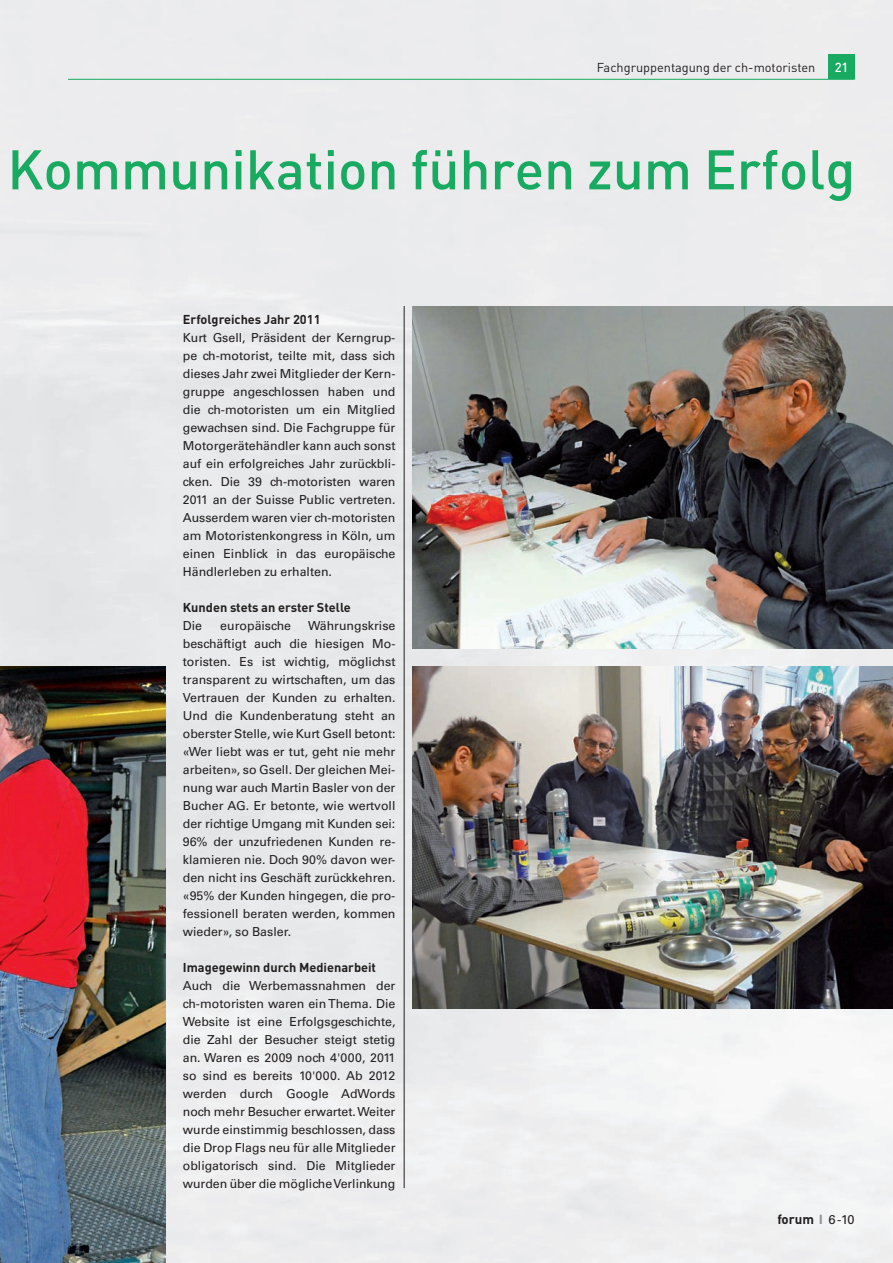
<style>
.page{position:relative;width:893px;height:1263px;background:#ececee}
.page>*{position:absolute;margin:0;border:0;box-sizing:border-box;transform-origin:0 0}
.t1{font:500 54.9px "DIN";color:#18aa60}
.t2{font:700 13.35px "DIN";color:#231f20}
.t3{font:500 13.05px "DIN";color:#fff}
.t4{font:700 12.75px "DIN";color:#231f20}
.t5{font:12.75px "DIN";color:#231f20}
.t6{font:12.3px/18px "Univers";color:#231f20;text-align:justify}
.s1{font-family:"Univers";font-size:12.75px;color:#939598}
.s2{font-family:"Univers";font-weight:400;font-size:12.75px}
</style>
<div class="page">
<hr style="left:404px;top:306px;width:1px;height:882px;background:#231f20">
<div style="left:828px;top:54px;width:27px;height:25px;background:#18aa60"></div>
<hr style="left:68px;top:79px;width:787px;height:1px;background:#18aa60">
<img style="left:0;top:666px;width:166px;height:597px">
<img style="left:412px;top:306px;width:481px;height:342px">
<img style="left:412px;top:666px;width:481px;height:342px">
<p class="t5" style="left:597px;top:59px;width:220px">Fachgruppentagung der ch-motoristen</p>
<p class="t3" style="left:835px;top:59px;width:15px">21</p>
<h1 class="t1" style="left:7px;top:134px;width:849px">Kommunikation führen zum Erfolg</h1>
<p class="t4" style="left:183px;top:311px;width:139px">Erfolgreiches Jahr 2011</p>
<p class="t6" style="left:183px;top:329px;width:214px">Kurt Gsell, Präsident der Kerngrup&shy;pe ch-motorist, teilte mit, dass sich dieses Jahr zwei Mitglieder der Kern&shy;gruppe angeschlossen haben und die ch-motoristen um ein Mitglied gewachsen sind. Die Fachgruppe für Motorgerätehändler kann auch sonst auf ein erfolgreiches Jahr zurückbli&shy;cken. Die 39 ch-motoristen waren 2011 an der Suisse Public vertreten.<br>Ausserdem waren vier ch-motoristen am Motoristenkongress in Köln, um einen Einblick in das europäische Händlerleben zu erhalten.</p>
<p class="t4" style="left:183px;top:599px;width:169px">Kunden stets an erster Stelle</p>
<p class="t6" style="left:183px;top:617px;width:21px">Die</p>
<p class="t6" style="left:220px;top:617px;width:72px">europäische</p>
<p class="t6" style="left:183px;top:617px;width:214px;text-indent:125px">Währungskrise beschäftigt auch die hiesigen Mo&shy;toristen. Es ist wichtig, möglichst transparent zu wirtschaften, um das Vertrauen der Kunden zu erhalten.<br>Und die Kundenberatung steht an oberster Stelle, wie Kurt Gsell betont: «Wer liebt was er tut, geht nie mehr arbeiten», so Gsell. Der gleichen Mei&shy;nung war auch Martin Basler von der Bucher AG. Er betonte, wie wertvoll der richtige Umgang mit Kunden sei:<br>96% der unzufriedenen Kunden re&shy;klamieren nie. Doch 90% davon wer&shy;den nicht ins Geschäft zurückkehren. «95% der Kunden hingegen, die pro&shy;fessionell beraten werden, kommen wieder», so Basler.</p>
<p class="t4" style="left:183px;top:959px;width:195px">Imagegewinn durch Medienarbeit</p>
<p class="t6" style="left:183px;top:977px;width:214px">Auch die Werbemassnahmen der ch-motoristen waren ein Thema. Die Website ist eine Erfolgsgeschichte, die Zahl der Besucher steigt stetig an. Waren es 2009 noch 4'000, 2011 so sind es bereits 10'000. Ab 2012 werden durch Google AdWords noch mehr Besucher erwartet. Weiter wurde einstimmig beschlossen, dass die Drop Flags neu für alle Mitglieder obligatorisch sind. Die Mitglieder wurden über die mögliche Verlinkung</p>
<p class="t2" style="left:777px;top:1210px;width:79px">forum <span class="s1">I</span> <span class="s2">6-10</span></p>
</div>
